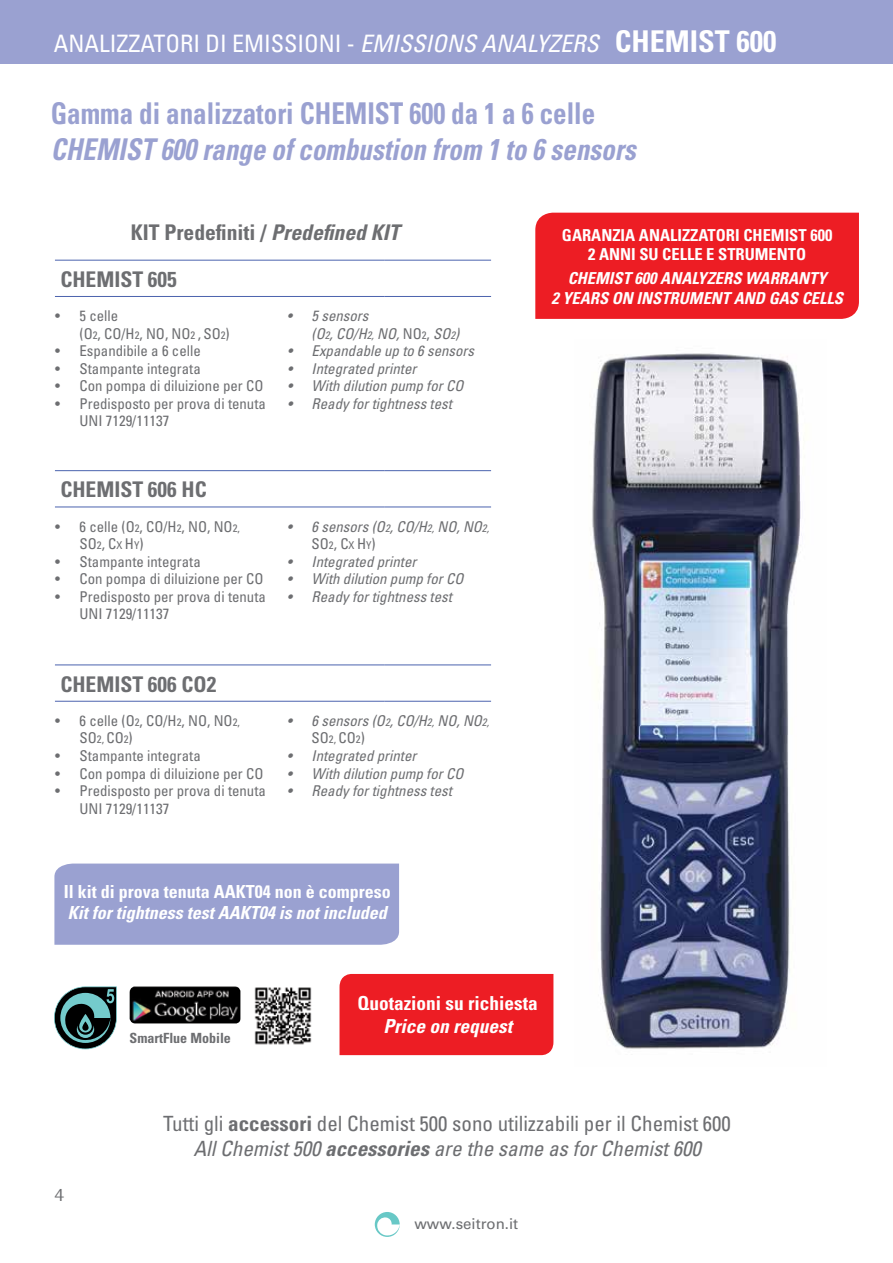
<style>
.page{position:relative;width:893px;height:1263px;background:#fff}
.page>*{position:absolute;margin:0;border:0;box-sizing:border-box;transform-origin:0 0}
.t1{font:italic 700 condensed 30px "Univers";color:#9aa1d1;scale:.9 1}
.t2{font:700 condensed 30px "Univers";color:#9aa1d1;scale:.9 1}
.t3{font:condensed 24px "Univers";color:#fff}
.t4{font:700 condensed 21.6px "Univers";color:#6d6e71}
.t5{font:condensed 21px/25.5px "Univers";color:#6d6e71;text-align:center}
.t6{font:19.5px "Rotis Semi Serif";color:#6d6e71}
.t7{font:700 condensed 19.35px "Univers";color:#fff}
.t8{font:italic 700 condensed 19.35px "Univers";color:#fff}
.t9{font:italic 700 condensed 18px "Univers";color:#fff}
.t10{font:700 condensed 18px "Univers";color:#fff}
.t11{font:italic 700 condensed 16.5px/19.8px "Univers";color:#fff;text-align:center}
.t12{font:700 condensed 16.5px/19.8px "Univers";color:#fff;text-align:center}
.t13{font:15px "Univers";color:#6d6e71}
.t14{font:condensed 14.85px/17.5px "Univers";color:#6d6e71}
.t15{font:italic condensed 14.85px/17.5px "Univers";color:#6d6e71}
.t16{font:700 condensed 14.1px "Univers";color:#6d6e71}
.s1{font-style:italic}
.s2{font-weight:700;font-size:30px}
.s3{font-size:10.8px}
.s4{font-style:normal}
.s5{font-style:normal;font-size:10.8px}
.s6{font-weight:700}
.s7{font-weight:700;font-style:italic}
</style>
<div class="page">
<svg style="left:375px;top:1212px;width:25px;height:25px"></svg>
<img style="left:590px;top:353px;width:211px;height:696px">
<div style="left:0;top:0;width:893px;height:64px;background:#9aa1d1"></div>
<hr style="left:55px;top:470px;width:330px;height:1px;background:#4b63ae">
<hr style="left:385px;top:470px;width:106px;height:1px;background:#4b63ae">
<hr style="left:55px;top:507px;width:330px;height:1px;background:#4b63ae">
<hr style="left:385px;top:507px;width:106px;height:1px;background:#4b63ae">
<hr style="left:55px;top:665px;width:330px;height:1px;background:#4b63ae">
<hr style="left:385px;top:665px;width:106px;height:1px;background:#4b63ae">
<hr style="left:55px;top:701px;width:330px;height:1px;background:#4b63ae">
<hr style="left:385px;top:701px;width:106px;height:1px;background:#4b63ae">
<hr style="left:55px;top:260px;width:330px;height:1px;background:#4b63ae">
<hr style="left:385px;top:260px;width:106px;height:1px;background:#4b63ae">
<hr style="left:55px;top:296px;width:330px;height:1px;background:#4b63ae">
<hr style="left:385px;top:296px;width:106px;height:1px;background:#4b63ae">
<div style="left:535px;top:213px;width:324px;height:106px;background:#ed1d24"></div>
<div style="left:339px;top:974px;width:214px;height:81px;background:#ed1d24"></div>
<svg style="left:54px;top:986px;width:63px;height:63px;background:#4f6a6a"></svg>
<img style="left:130px;top:986px;width:110px;height:37px">
<img style="left:254px;top:987px;width:58px;height:58px">
<div style="left:54px;top:863px;width:345px;height:82px;background:#9aa1d1"></div>
<h2 class="t3" style="left:54px;top:29px;width:724px">ANALIZZATORI DI EMISSIONI - <span class="s1">EMISSIONS ANALYZERS</span> <span class="s2">CHEMIST 600</span></h2>
<h1 class="t2" style="left:51px;top:95px;width:606px">Gamma di analizzatori CHEMIST 600 da 1 a 6 celle</h1>
<h1 class="t1" style="left:51px;top:131px;width:651px">CHEMIST 600 range of combustion from 1 to 6 sensors</h1>
<h3 class="t4" style="left:131px;top:219px;width:270px">KIT Predefiniti / <span class="s1">Predefined KIT</span></h3>
<h3 class="t4" style="left:60px;top:266px;width:118px">CHEMIST 605</h3>
<p class="t14" style="left:80px;top:307px;width:152px;text-indent:-24px">• 5 celle<br>(O<span class="s3">2</span>, CO/H<span class="s3">2</span>, NO, NO<span class="s3">2</span> , SO<span class="s3">2</span>)</p>
<p class="t14" style="left:55px;top:342px;width:147px">• Espandibile a 6 celle</p>
<p class="t14" style="left:55px;top:359px;width:147px">• Stampante integrata</p>
<p class="t14" style="left:55px;top:377px;width:210px">• Con pompa di diluizione per CO</p>
<p class="t14" style="left:80px;top:395px;width:188px;text-indent:-24px">• Predisposto per prova di tenuta<br>UNI 7129/11137</p>
<h3 class="t4" style="left:60px;top:476px;width:148px">CHEMIST 606 HC</h3>
<p class="t14" style="left:80px;top:517px;width:162px;text-indent:-24px">• 6 celle (O<span class="s3">2</span>, CO/H<span class="s3">2</span>, NO, NO<span class="s3">2,<br></span>SO<span class="s3">2</span>, C<span class="s3">X</span> H<span class="s3">Y</span>)</p>
<p class="t14" style="left:55px;top:552px;width:147px">• Stampante integrata</p>
<p class="t14" style="left:55px;top:570px;width:210px">• Con pompa di diluizione per CO</p>
<p class="t14" style="left:80px;top:588px;width:188px;text-indent:-24px">• Predisposto per prova di tenuta<br>UNI 7129/11137</p>
<h3 class="t4" style="left:60px;top:671px;width:157px">CHEMIST 606 CO2</h3>
<p class="t14" style="left:80px;top:712px;width:162px;text-indent:-24px">• 6 celle (O<span class="s3">2</span>, CO/H<span class="s3">2</span>, NO, NO<span class="s3">2,<br></span>SO<span class="s3">2,</span> CO<span class="s3">2</span>)</p>
<p class="t14" style="left:55px;top:747px;width:147px">• Stampante integrata</p>
<p class="t14" style="left:55px;top:764px;width:210px">• Con pompa di diluizione per CO</p>
<p class="t14" style="left:80px;top:782px;width:188px;text-indent:-24px">• Predisposto per prova di tenuta<br>UNI 7129/11137</p>
<p class="t15" style="left:312px;top:307px;width:149px;text-indent:-24px">• 5 sensors<br>(O<span class="s3">2</span>, CO/H<span class="s3">2,</span> NO, <span class="s4">NO</span><span class="s5">2</span><span class="s4">,</span> SO<span class="s3">2</span>)</p>
<p class="t15" style="left:287px;top:342px;width:188px">• Expandable up to 6 sensors</p>
<p class="t15" style="left:287px;top:359px;width:131px">• Integrated printer</p>
<p class="t15" style="left:287px;top:377px;width:178px">• With dilution pump for CO</p>
<p class="t15" style="left:287px;top:395px;width:166px">• Ready for tightness test</p>
<p class="t15" style="left:312px;top:517px;width:179px;text-indent:-24px">• 6 sensors (O<span class="s3">2</span>, CO/H<span class="s3">2,</span> NO, NO<span class="s3">2,<br></span><span class="s4">SO</span><span class="s5">2</span><span class="s4">, C</span><span class="s5">X</span> <span class="s4">H</span><span class="s5">Y</span><span class="s4">)</span></p>
<p class="t15" style="left:287px;top:552px;width:131px">• Integrated printer</p>
<p class="t15" style="left:287px;top:570px;width:178px">• With dilution pump for CO</p>
<p class="t15" style="left:287px;top:588px;width:166px">• Ready for tightness test</p>
<p class="t15" style="left:312px;top:712px;width:179px;text-indent:-24px">• 6 sensors (O<span class="s3">2</span>, CO/H<span class="s3">2,</span> NO, NO<span class="s3">2,<br></span><span class="s4">SO</span><span class="s5">2,</span> <span class="s4">CO</span><span class="s5">2</span><span class="s4">)</span></p>
<p class="t15" style="left:287px;top:747px;width:131px">• Integrated printer</p>
<p class="t15" style="left:287px;top:764px;width:178px">• With dilution pump for CO</p>
<p class="t15" style="left:287px;top:782px;width:166px">• Ready for tightness test</p>
<p class="t10" style="left:64px;top:880px;width:328px">Il kit di prova tenuta AAKT04 non è compreso</p>
<p class="t9" style="left:68px;top:901px;width:320px">Kit for tightness test AAKT04 is not included</p>
<p class="t12" style="left:562px;top:225px;width:272px">GARANZIA ANALIZZATORI CHEMIST 600<br>2 ANNI SU CELLE E STRUMENTO</p>
<p class="t11" style="left:551px;top:268px;width:293px">CHEMIST 600 ANALYZERS WARRANTY<br>2 YEARS ON INSTRUMENT AND GAS CELLS</p>
<p class="t16" style="left:130px;top:1029px;width:103px">SmartFlue Mobile</p>
<h3 class="t7" style="left:358px;top:991px;width:182px">Quotazioni su richiesta</h3>
<h3 class="t8" style="left:383px;top:1015px;width:130px">Price on request</h3>
<h3 class="t6" style="left:54px;top:1183px;width:12px">4</h3>
<h3 class="t5" style="left:163px;top:1110px;width:569px">Tutti gli <span class="s6">accessori</span> del Chemist 500 sono utilizzabili per il Chemist 600<br><span class="s1">All Chemist 500</span> <span class="s7">accessories</span> <span class="s1">are the same as for Chemist 600</span></h3>
<p class="t13" style="left:414px;top:1214px;width:105px">www.seitron.it</p>
</div>
